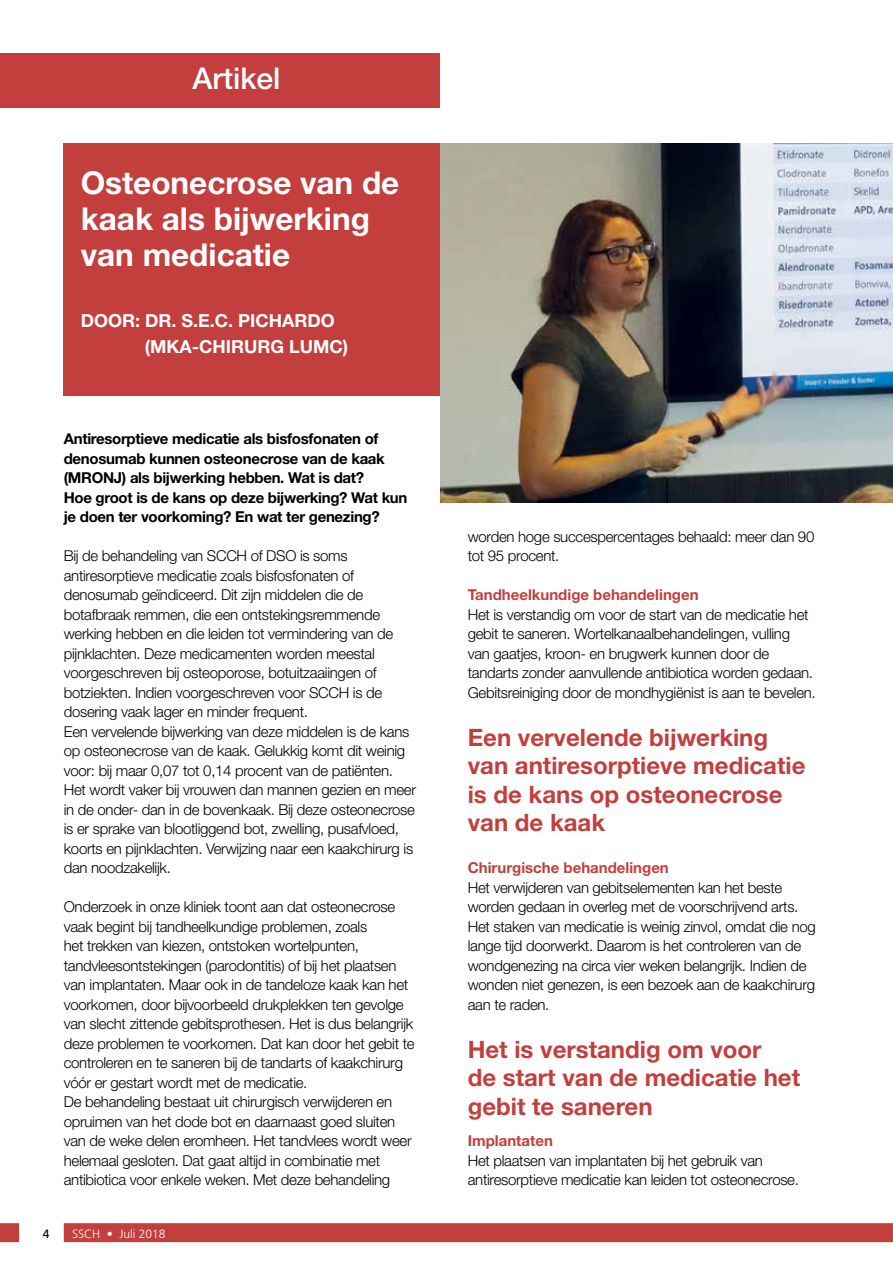
<style>
.page{position:relative;width:893px;height:1263px;background:#fff}
.page>*{position:absolute;margin:0;border:0;box-sizing:border-box;transform-origin:0 0}
.t1{font:700 31.5px/36px "Helvetica Neue LT Std";color:#fff}
.t2{font:500 30px "Helvetica Neue LT Std";color:#fff}
.t3{font:700 24px/28.5px "Helvetica Neue LT Std";color:#c33f3d}
.t4{font:700 18px/25.5px "Helvetica Neue LT Std";color:#fff}
.t5{font:300 15px/19.5px "Helvetica Neue LT Std";letter-spacing:-.02em;color:#000}
.t6{font:700 15px/19.5px "Helvetica Neue LT Std";letter-spacing:-.02em;color:#000}
.t7{font:700 15px "Helvetica Neue LT Std";color:#c33f3d}
.t8{font:300 12px "Frutiger LT Std";color:#fff}
.s1{font-weight:400;color:#000}
.s2{font-weight:400}
</style>
<div class="page">
<img style="left:440px;top:143px;width:453px;height:359px">
<div style="left:64px;top:143px;width:376px;height:253px;background:#c33f3d"></div>
<div style="left:0;top:54px;width:440px;height:54px;background:#c33f3d"></div>
<svg style="left:0;top:1223px;width:893px;height:19px;background:#c64a48"></svg>
<h2 class="t2" style="left:193px;top:60px;width:89px">Artikel</h2>
<h1 class="t1" style="left:81px;top:164px;width:320px">Osteonecrose van de kaak als bijwerking van medicatie</h1>
<p class="t4" style="left:81px;top:307px;width:28px">Door</p>
<p class="t4" style="left:145px;top:307px;width:119px;text-indent:-10px">: Dr. S.E.C. Pichardo (MKA-chir</p>
<p class="t4" style="left:244px;top:333px;width:106px">urg LUMC)</p>
<p class="t6" style="left:64px;top:429px;width:345px">Antiresorptieve medicatie als bisfosfonaten of denosumab kunnen osteonecrose van de kaak (MRONJ) als bijwerking hebben. Wat is dat?<br>Hoe groot is de kans op deze bijwerking? Wat kun je doen ter voorkoming? En wat ter genezing?</p>
<p class="t5" style="left:64px;top:546px;width:354px">Bij de behandeling van SCCH of DSO is soms antiresorptieve medicatie zoals bisfosfonaten of denosumab geïndiceerd. Dit zijn middelen die de botafbraak remmen, die een ontstekingsremmende werking hebben en die leiden tot vermindering van de pijnklachten. Deze medicamenten worden meestal voorgeschreven bij osteoporose, botuitzaaiingen of botziekten. Indien voorgeschreven voor SCCH is de dosering vaak lager en minder frequent.<br>Een vervelende bijwerking van deze middelen is de kans op osteonecrose van de kaak. Gelukkig komt dit weinig voor: bij maar 0,07 tot 0,14 procent van de patiënten.<br>Het wordt vaker bij vrouwen dan mannen gezien en meer in de onder- dan in de bovenkaak. Bij deze osteonecrose is er sprake van blootliggend bot, zwelling, pusafvloed, koorts en pijnklachten. Verwijzing naar een kaakchirurg is dan noodzakelijk.</p>
<p class="t5" style="left:64px;top:897px;width:352px">Onderzoek in onze kliniek toont aan dat osteonecrose vaak begint bij tandheelkundige problemen, zoals<br>het trekken van kiezen, ontstoken wortelpunten, tandvleesontstekingen (parodontitis) of bij het plaatsen van implantaten. Maar ook in de tandeloze kaak kan het voorkomen, door bijvoorbeeld drukplekken ten gevolge van slecht zittende gebitsprothesen. Het is dus belangrijk deze problemen te voorkomen. Dat kan door het gebit te controleren en te saneren bij de tandarts of kaakchirurg vóór er gestart wordt met de medicatie.<br>De behandeling bestaat uit chirurgisch verwijderen en opruimen van het dode bot en daarnaast goed sluiten van de weke delen eromheen. Het tandvlees wordt weer helemaal gesloten. Dat gaat altijd in combinatie met antibiotica voor enkele weken. Met deze behandeling</p>
<p class="t8" style="left:43px;top:1227px;width:124px"><span class="s1">4</span> SSCH <span class="s2">•</span> Juli 2018</p>
<p class="t5" style="left:468px;top:526px;width:348px">worden hoge succespercentages behaald: meer dan 90 tot 95 procent.</p>
<p class="t7" style="left:468px;top:585px;width:232px">Tandheelkundige behandelingen</p>
<p class="t5" style="left:468px;top:604px;width:350px">Het is verstandig om voor de start van de medicatie het gebit te saneren. Wortelkanaalbehandelingen, vulling van gaatjes, kroon- en brugwerk kunnen door de tandarts zonder aanvullende antibiotica worden gedaan.<br>Gebitsreiniging door de mondhygiënist is aan te bevelen.</p>
<h3 class="t3" style="left:468px;top:722px;width:339px">Een vervelende bijwerking van antiresorptieve medicatie is de kans op osteonecrose van de kaak</h3>
<p class="t7" style="left:468px;top:858px;width:203px">Chirurgische behandelingen</p>
<p class="t5" style="left:468px;top:877px;width:350px">Het verwijderen van gebitselementen kan het beste worden gedaan in overleg met de voorschrijvend arts.<br>Het staken van medicatie is weinig zinvol, omdat die nog lange tijd doorwerkt. Daarom is het controleren van de wondgenezing na circa vier weken belangrijk. Indien de wonden niet genezen, is een bezoek aan de kaakchirurg aan te raden.</p>
<h3 class="t3" style="left:468px;top:1034px;width:334px">Het is verstandig om voor<br>de start van de medicatie het gebit te saneren</h3>
<p class="t7" style="left:468px;top:1131px;width:87px">Implantaten</p>
<p class="t5" style="left:468px;top:1150px;width:333px">Het plaatsen van implantaten bij het gebruik van antiresorptieve medicatie kan leiden tot osteonecrose.</p>
</div>
